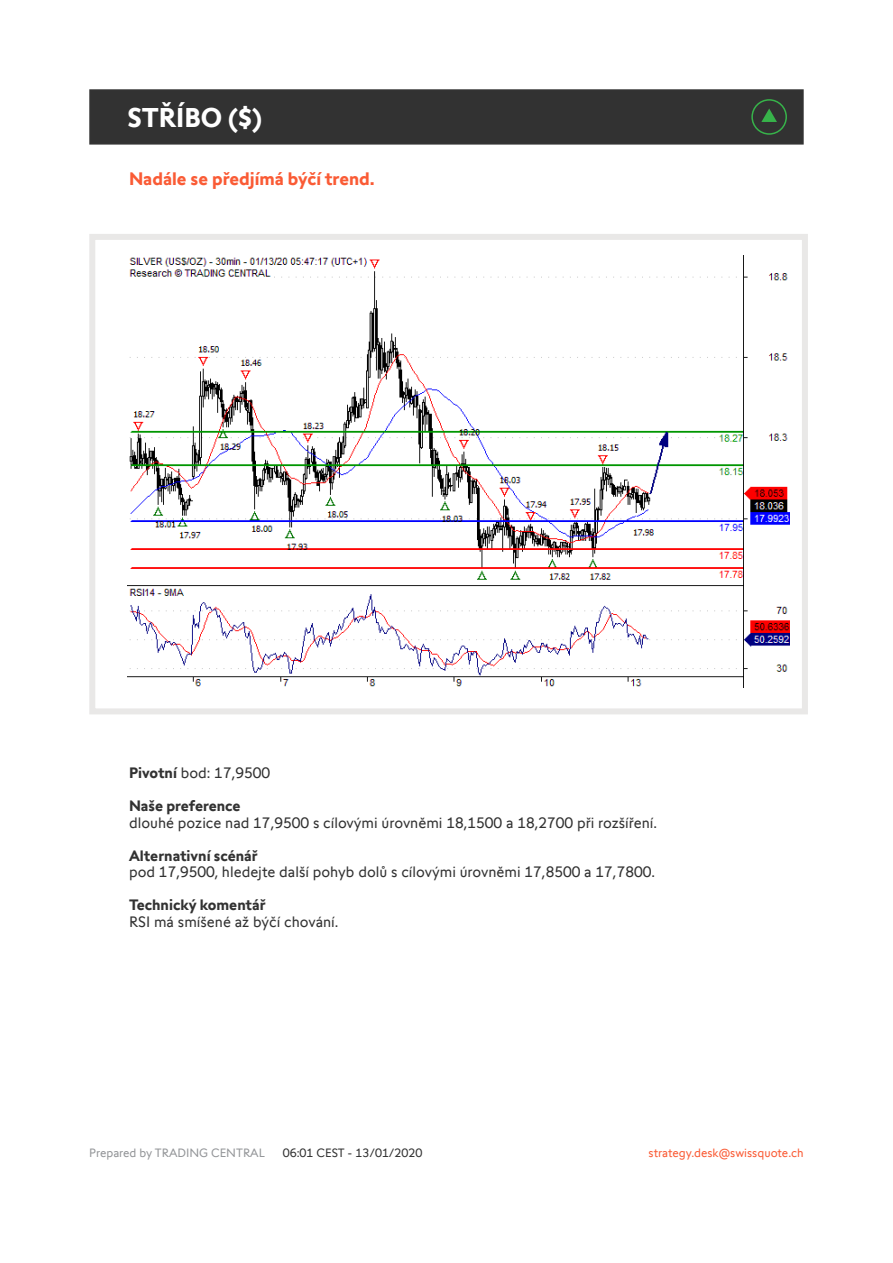
<style>
.page{position:relative;width:893px;height:1263px;background:#fff}
.page>*{position:absolute;margin:0;border:0;box-sizing:border-box;transform-origin:0 0}
.t1{font:700 27px "Swissquote CT";color:#fff}
.t2{font:700 18px "Swissquote CT";color:#fa5b35}
.t3{font:15px "Swissquote CT";color:#323232}
.t4{font:700 15px "Swissquote CT";color:#323232}
.t5{font:12px "Swissquote CT";color:#fa5b35}
.t6{font:12px "Swissquote CT";color:#939598}
.t7{font:12px "Swissquote CT";color:#323232}
.s1{font-weight:700}
</style>
<div class="page">
<div style="left:89px;top:234px;width:719px;height:480px;border:6px solid #e9e8e7"></div>
<div style="left:89px;top:89px;width:715px;height:56px;background:#323232;border:2px solid #323232"></div>
<img style="left:128px;top:255px;width:661px;height:432px">
<svg style="left:751px;top:99px;width:36px;height:36px"></svg>
<h1 class="t1" style="left:128px;top:101px;width:136px">STŘÍBO ($)</h1>
<p class="t2" style="left:129px;top:168px;width:247px">Nadále se předjímá býčí trend.</p>
<p class="t3" style="left:129px;top:764px;width:143px"><span class="s1">Pivotní</span> bod: 17,9500</p>
<p class="t4" style="left:129px;top:797px;width:113px">Naše preference</p>
<p class="t3" style="left:129px;top:814px;width:530px">dlouhé pozice nad 17,9500 s cílovými úrovněmi 18,1500 a 18,2700 při rozšíření.</p>
<p class="t4" style="left:129px;top:846px;width:130px">Alternativní scénář</p>
<p class="t3" style="left:129px;top:863px;width:528px">pod 17,9500, hledejte další pohyb dolů s cílovými úrovněmi 17,8500 a 17,7800.</p>
<p class="t4" style="left:129px;top:896px;width:138px">Technický komentář</p>
<p class="t3" style="left:129px;top:913px;width:211px">RSI má smíšené až býčí chování.</p>
<p class="t6" style="left:89px;top:1145px;width:177px">Prepared by TRADING CENTRAL</p>
<p class="t7" style="left:283px;top:1145px;width:141px">06:01 CEST - 13/01/2020</p>
<p class="t5" style="left:649px;top:1145px;width:157px">strategy.desk@swissquote.ch</p>
</div>
